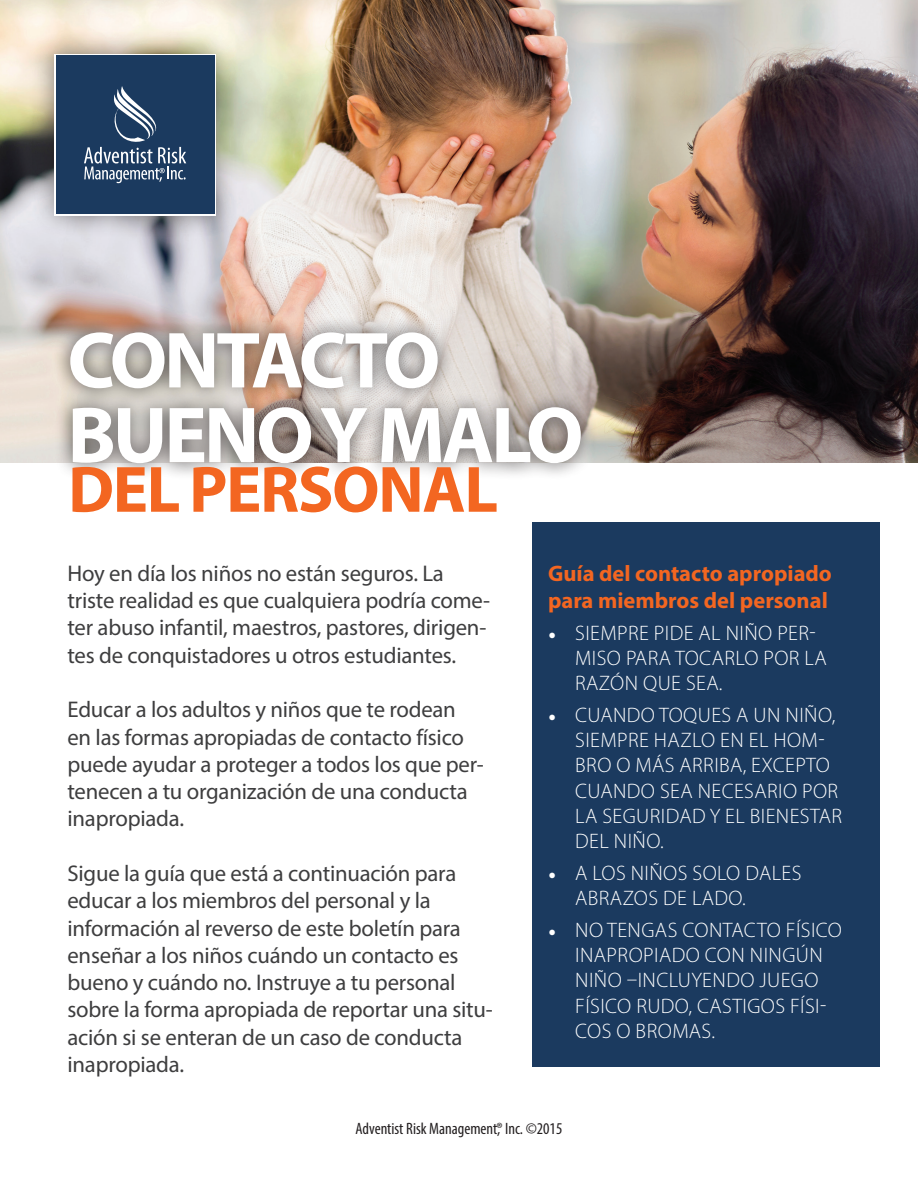
<style>
.page{position:relative;width:918px;height:1188px;background:#fff}
.page>*{position:absolute;margin:0;border:0;box-sizing:border-box;transform-origin:0 0}
.t1{font:700 80.25px/74.8px "Myriad Pro";letter-spacing:-.04em;color:#fff}
.t2{font:700 66px "Myriad Pro";letter-spacing:-.02em;color:#f36621}
.t3{font:22.8px/27.3px "Myriad Pro";letter-spacing:-.01em;color:#3e3e3f}
.t4{font:700 22.5px/27px "Myriad Pro";color:#f36621}
.t5{font:300 21px/25.2px "Myriad Pro";letter-spacing:.02em;color:#fff}
.t6{font:condensed 16.5px "Myriad Pro";color:#231f20}
.s1{font-family:"Minion Pro";font-weight:400}
</style>
<div class="page">
<img style="left:0;top:0;width:918px;height:462px">
<div style="left:532px;top:522px;width:348px;height:545px;background:#1b3a5f"></div>
<div style="left:31px;top:31px;width:208px;height:208px;background:#231f20;opacity:.5"></div>
<svg style="left:54px;top:54px;width:162px;height:162px"></svg>
<div style="left:56px;top:56px;width:158px;height:158px;background:#1b3a5f"></div>
<svg style="left:84px;top:86px;width:102px;height:97px"></svg>
<div style="left:53px;top:315px;width:545px;height:165px;background:#231f20;opacity:.75"></div>
<h1 class="t1" style="left:68px;top:320px;width:518px">CONTACTO<br>BUENO Y MALO</h1>
<h2 class="t2" style="left:68px;top:446px;width:431px">DEL PERSONAL</h2>
<p class="t3" style="left:68px;top:559px;width:424px">Hoy en día los niños no están seguros. La triste realidad es que cualquiera podría come&shy;ter abuso infantil, maestros, pastores, dirigen&shy;tes de conquistadores u otros estudiantes.</p>
<p class="t3" style="left:68px;top:696px;width:418px">Educar a los adultos y niños que te rodean en las formas apropiadas de contacto físico puede ayudar a proteger a todos los que per&shy;tenecen a tu organización de una conducta inapropiada.</p>
<p class="t3" style="left:68px;top:859px;width:427px">Sigue la guía que está a continuación para educar a los miembros del personal y la información al reverso de este boletín para enseñar a los niños cuándo un contacto es bueno y cuándo no. Instruye a tu personal sobre la forma apropiada de reportar una situ&shy;ación si se enteran de un caso de conducta inapropiada.</p>
<p class="t4" style="left:548px;top:559px;width:285px">Guía del contacto apropiado para miembros del personal</p>
<p class="t5" style="left:575px;top:620px;width:253px;text-indent:-27px"><span class="s1">•</span> SIEMPRE PIDE AL NIÑO PER-<br>MISO PARA TOCARLO POR LA<br>RAZÓN QUE SEA.</p>
<p class="t5" style="left:575px;top:702px;width:268px;text-indent:-27px"><span class="s1">•</span> CUANDO TOQUES A UN NIÑO,<br>SIEMPRE HAZLO EN EL HOM-<br>BRO O MÁS ARRIBA, EXCEPTO<br>CUANDO SEA NECESARIO POR<br>LA SEGURIDAD Y EL BIENESTAR<br>DEL NIÑO.</p>
<p class="t5" style="left:575px;top:860px;width:228px;text-indent:-27px"><span class="s1">•</span> A LOS NIÑOS SOLO DALES<br>ABRAZOS DE LADO.</p>
<p class="t5" style="left:575px;top:917px;width:268px;text-indent:-27px"><span class="s1">•</span> NO TENGAS CONTACTO FÍSICO<br>INAPROPIADO CON NINGÚN<br>NIÑO –INCLUYENDO JUEGO<br>FÍSICO RUDO, CASTIGOS FÍSI-<br>COS O BROMAS.</p>
<p class="t6" style="left:356px;top:1119px;width:208px">Adventist Risk Management,® Inc. ©2015</p>
</div>
